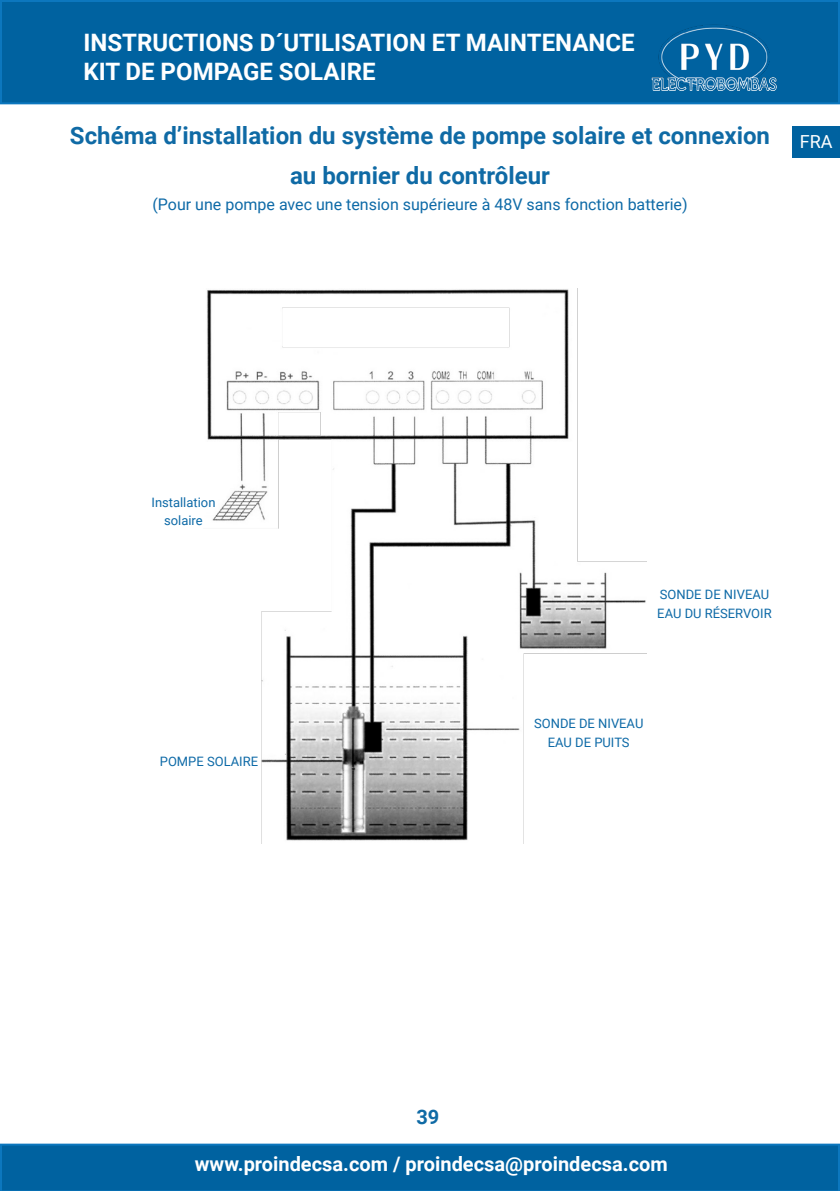
<style>
.page{position:relative;width:840px;height:1191px;background:#fff}
.page>*{position:absolute;margin:0;border:0;box-sizing:border-box;transform-origin:0 0}
.t1{font:700 24px/40px "Roboto";color:#0f6aa5;text-align:center}
.t2{font:700 24px/28.8px "Roboto";color:#fff}
.t3{font:700 20px "Roboto";color:#fff}
.t4{font:700 20px "Roboto";color:#0f6aa5}
.t5{font:18px "Roboto";color:#fff}
.t6{font:16px "Roboto";color:#0e6aa7}
.t7{font:13px "Roboto";color:#0e6aa7}
</style>
<div class="page">
<div style="left:0;top:0;width:839px;height:104px;background:#0062a0;border:2px solid #0c77be"></div>
<svg style="left:0;top:1143px;width:839px;height:48px;fill:#0062a0"></svg>
<img style="left:651px;top:24px;width:126px;height:67px">
<div style="left:792px;top:126px;width:47px;height:31px;background:#0062a0"></div>
<img style="left:207px;top:289px;width:439px;height:554px">
<h1 class="t2" style="left:83px;top:27px;width:552px">INSTRUCTIONS D´UTILISATION ET MAINTENANCE<br>KIT DE POMPAGE SOLAIRE</h1>
<p class="t1" style="left:70px;top:115px;width:701px">Schéma d’installation du système de pompe solaire et connexion au bornier du contrôleur</p>
<p class="t6" style="left:152px;top:193px;width:536px">(Pour une pompe avec une tension supérieure à 48V sans fonction batterie)</p>
<h3 class="t5" style="left:799px;top:129px;width:34px">FRA</h3>
<p class="t7" style="left:151px;top:493px;width:65px">Installation</p>
<p class="t7" style="left:164px;top:511px;width:40px">solaire</p>
<p class="t7" style="left:160px;top:752px;width:100px">POMPE SOLAIRE</p>
<p class="t7" style="left:659px;top:585px;width:111px">SONDE DE NIVEAU</p>
<p class="t7" style="left:657px;top:604px;width:116px">EAU DU RÉSERVOIR</p>
<p class="t7" style="left:534px;top:714px;width:111px">SONDE DE NIVEAU</p>
<p class="t7" style="left:547px;top:733px;width:83px">EAU DE PUITS</p>
<h2 class="t4" style="left:416px;top:1103px;width:24px">39</h2>
<h2 class="t3" style="left:195px;top:1150px;width:474px">www.proindecsa.com / proindecsa@proindecsa.com</h2>
</div>
